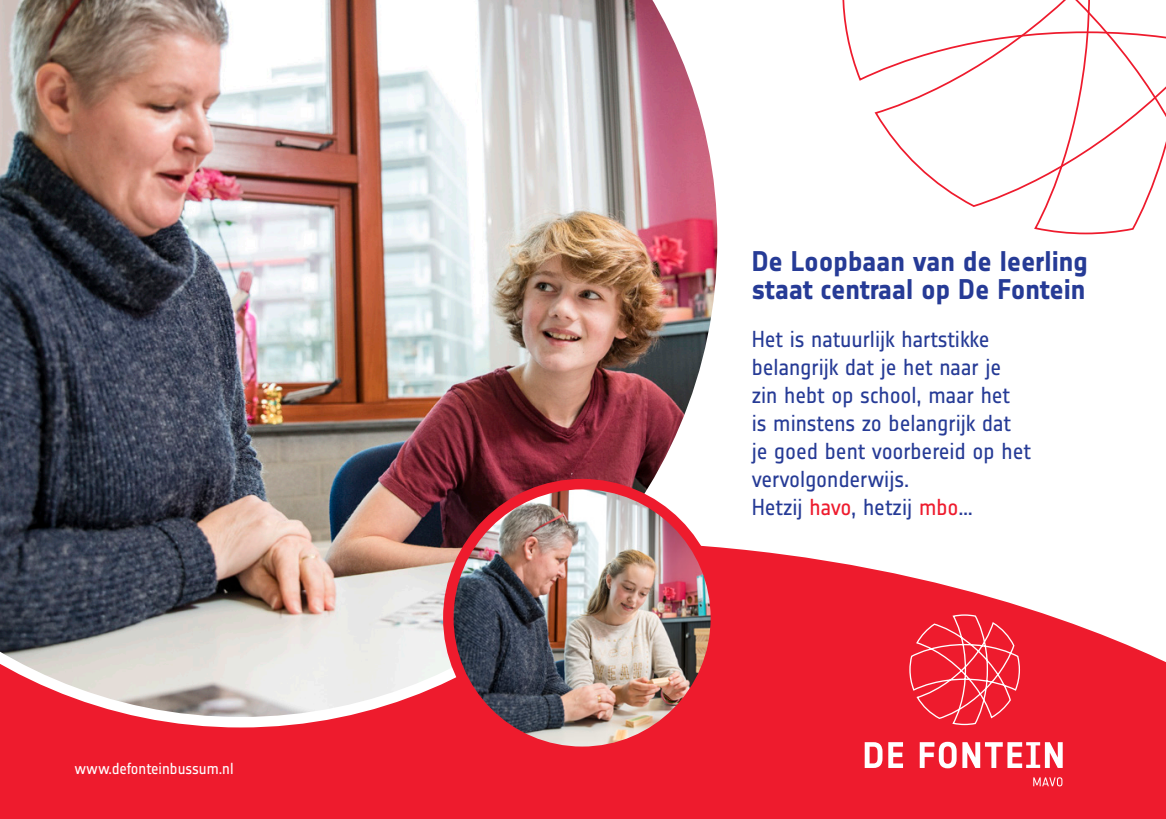
<style>
.page{position:relative;width:1166px;height:819px;background:#ee1b2d}
.page>*{position:absolute;margin:0;border:0;box-sizing:border-box;transform-origin:0 0}
.tussenkop_groot{font:28px/28px "Notes Bold Tf";letter-spacing:-.005em;color:#263b96}
.Inleiding{font:22.75px/28px "Notes";letter-spacing:-.005em;color:#263b96}
.t1{font:15.75px "Notes";letter-spacing:-.005em;color:#fff}
.s1{color:#ee1b2d}
</style>
<div class="page">
<svg style="left:728px;top:0;width:438px;height:662px;background:#fce3e5"></svg>
<div style="left:841px;top:0;width:325px;height:235px;background:#fff"></div>
<div style="left:873px;top:0;width:293px;height:208px;background:#fff"></div>
<svg style="left:865px;top:742px;width:17px;height:26px"></svg>
<svg style="left:888px;top:742px;width:15px;height:26px"></svg>
<svg style="left:920px;top:741px;width:36px;height:27px"></svg>
<svg style="left:962px;top:742px;width:100px;height:26px"></svg>
<svg style="left:1033px;top:777px;width:29px;height:9px"></svg>
<svg style="left:908px;top:614px;width:112px;height:111px"></svg>
<img style="left:0;top:0;width:728px;height:727px">
<img style="left:448px;top:484px;width:268px;height:267px;border-radius:134px">
<div style="left:443px;top:479px;width:278px;height:278px;border:10px solid #ee1b2d;border-radius:50%"></div>
<p class="t1" style="left:74px;top:759px;width:161px">www.defonteinbussum.nl</p>
<p class="tussenkop_groot" style="left:752px;top:247px;width:338px">De Loopbaan van de leerling staat centraal op De Fontein</p>
<p class="Inleiding" style="left:752px;top:325px;width:281px">Het is natuurlijk hartstikke belangrijk dat je het naar je zin hebt op school, maar het<br>is minstens zo belangrijk dat je goed bent voorbereid op het vervolgonderwijs.</p>
<p class="Inleiding" style="left:752px;top:493px;width:223px">Hetzij <span class="s1">havo</span>, hetzij <span class="s1">mbo</span>…</p>
</div>
